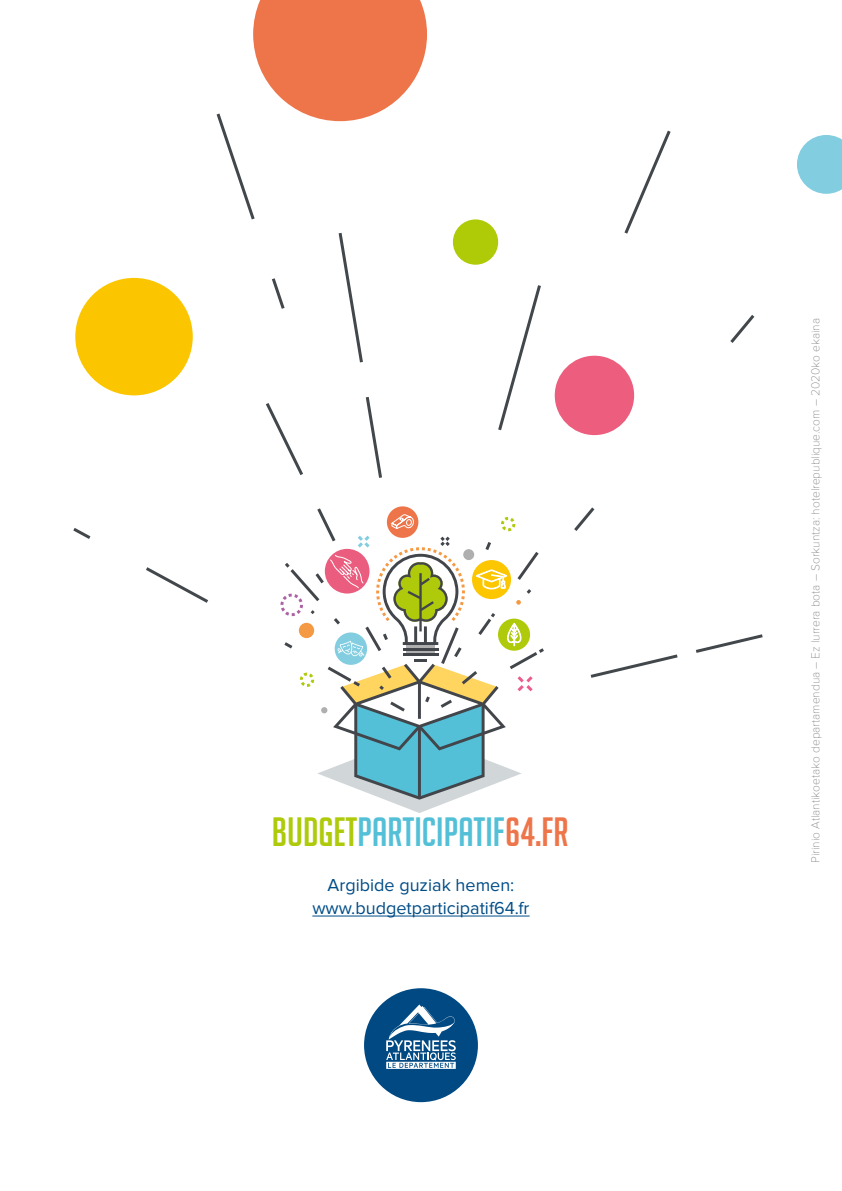
<style>
.page{position:relative;width:842px;height:1191px;background:#fff}
.page>*{position:absolute;margin:0;border:0;box-sizing:border-box;transform-origin:0 0}
.t1{font:39.8px "Big Noodle Titling";color:#53c0d8}
.t2{font:18px/23px "Proxima Nova";color:#004d87;text-align:center}
.t3{font:100 12px "Proxima Nova";color:#706f6f}
.s1{color:#afca0b}
.s2{color:#ee754a}
</style>
<div class="page">
<div style="left:364px;top:988px;width:114px;height:114px;background:#004982;border-radius:50%"></div>
<svg style="left:386px;top:1004px;width:70px;height:64px"></svg>
<hr style="left:312px;top:915px;width:218px;height:1px;background:#004d87">
<div style="left:555px;top:356px;width:79px;height:79px;background:#ec5d7e;border-radius:50%"></div>
<div style="left:75px;top:278px;width:118px;height:117px;background:#fbc600;border-radius:50%"></div>
<div style="left:453px;top:219px;width:45px;height:46px;background:#afcb08;border-radius:50%"></div>
<svg style="left:730px;top:315px;width:25px;height:28px"></svg>
<svg style="left:338px;top:232px;width:25px;height:131px"></svg>
<svg style="left:73px;top:528px;width:18px;height:11px"></svg>
<svg style="left:216px;top:0;width:211px;height:220px"></svg>
<svg style="left:696px;top:634px;width:67px;height:19px"></svg>
<svg style="left:590px;top:654px;width:88px;height:24px"></svg>
<svg style="left:498px;top:285px;width:43px;height:146px"></svg>
<svg style="left:574px;top:507px;width:21px;height:24px"></svg>
<svg style="left:272px;top:278px;width:13px;height:31px"></svg>
<svg style="left:266px;top:403px;width:37px;height:72px"></svg>
<svg style="left:280px;top:506px;width:264px;height:307px"></svg>
<svg style="left:365px;top:397px;width:17px;height:81px"></svg>
<svg style="left:146px;top:567px;width:62px;height:36px"></svg>
<svg style="left:624px;top:130px;width:47px;height:104px"></svg>
<svg style="left:797px;top:135px;width:45px;height:59px;background:#96d4e4"></svg>
<h1 class="t1" style="left:272px;top:810px;width:298px"><span class="s1">BUDGET</span>PARTICIPATIF<span class="s2">64.FR</span></h1>
<h2 class="t2" style="left:312px;top:874px;width:219px">Argibide guziak hemen: www.budgetparticipatif64.fr</h2>
<p class="t3" style="left:810px;top:863px;width:546px;rotate:-90deg">Pirinio Atlantikoetako departamendua – Ez lurrera bota – Sorkuntza: hotelrepublique.com – 2020ko ekaina</p>
</div>
